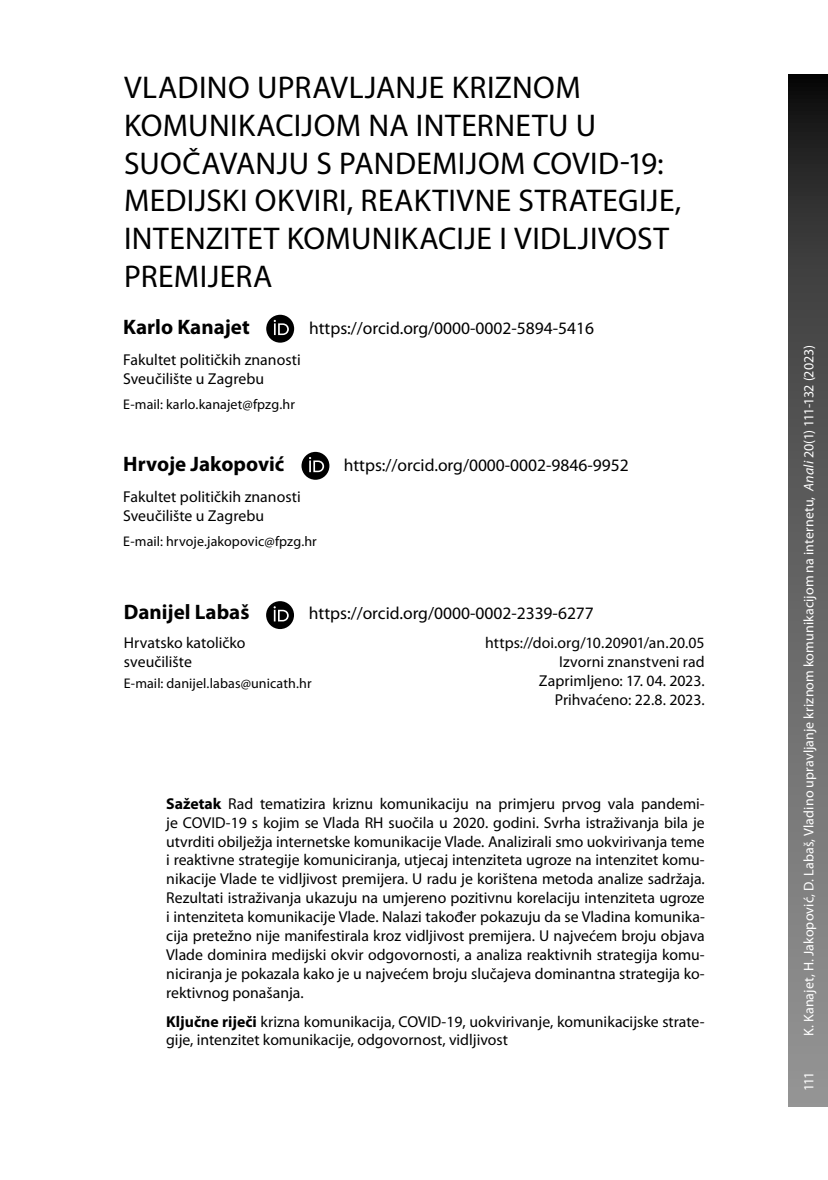
<style>
.page{position:relative;width:828px;height:1180px;background:#fff}
.page>*{position:absolute;margin:0;border:0;box-sizing:border-box;transform-origin:0 0}
.t1{font:31.5px/37.8px "Myriad Pro";letter-spacing:.015em;color:#000}
.t2{font:700 21px "Myriad Pro";color:#000}
.t3{font:17.5px "Myriad Pro";color:#000}
.t4{font:15.75px/18.9px "Myriad Pro";color:#000}
.t5{font:14px "Myriad Pro";letter-spacing:.005em;color:#fff}
.t6{font:14px "Myriad Pro";letter-spacing:.005em;color:#000}
.s1{font-weight:700}
.s2{font-style:italic}
</style>
<div class="page">
<svg style="left:788px;top:74px;width:40px;height:1032px;background:#5f5f5f"></svg>
<div style="left:266px;top:601px;width:28px;height:28px;background:#000;border-radius:50%"></div>
<svg style="left:273px;top:606px;width:16px;height:15px"></svg>
<div style="left:301px;top:452px;width:28px;height:28px;background:#000;border-radius:50%"></div>
<svg style="left:309px;top:457px;width:15px;height:15px"></svg>
<div style="left:266px;top:315px;width:28px;height:28px;background:#000;border-radius:50%"></div>
<svg style="left:274px;top:320px;width:15px;height:15px"></svg>
<h1 class="t1" style="left:124px;top:68px;width:558px">VLADINO UPRAVLJANJE KRIZNOM<br>KOMUNIKACIJOM NA INTERNETU U<br>SUOČAVANJU S PANDEMIJOM COVID-19:<br>MEDIJSKI OKVIRI, REAKTIVNE STRATEGIJE,<br>INTENZITET KOMUNIKACIJE I VIDLJIVOST<br>PREMIJERA</h1>
<h2 class="t2" style="left:123px;top:313px;width:128px">Karlo Kanajet</h2>
<p class="t3" style="left:309px;top:317px;width:286px">https://orcid.org/0000-0002-5894-5416</p>
<p class="t4" style="left:123px;top:350px;width:179px">Fakultet političkih znanosti<br>Sveučilište u Zagrebu</p>
<p class="t6" style="left:123px;top:396px;width:173px">E-mail: karlo.kanajet@fpzg.hr</p>
<h2 class="t2" style="left:123px;top:451px;width:162px">Hrvoje Jakopović</h2>
<p class="t3" style="left:344px;top:455px;width:286px">https://orcid.org/0000-0002-9846-9952</p>
<p class="t4" style="left:123px;top:487px;width:179px">Fakultet političkih znanosti<br>Sveučilište u Zagrebu</p>
<p class="t6" style="left:123px;top:533px;width:195px">E-mail: hrvoje.jakopovic@fpzg.hr</p>
<h2 class="t2" style="left:124px;top:598px;width:127px">Danijel Labaš</h2>
<p class="t3" style="left:309px;top:602px;width:286px">https://orcid.org/0000-0002-2339-6277</p>
<p class="t4" style="left:124px;top:633px;width:123px">Hrvatsko katoličko sveučilište</p>
<p class="t6" style="left:124px;top:675px;width:189px">E-mail: danijel.labas@unicath.hr</p>
<p class="t4" style="left:485px;top:633px;width:221px;text-align:right">https://doi.org/10.20901/an.20.05<br>Izvorni znanstveni rad<br>Zaprimljeno: 17. 04. 2023.<br>Prihvaćeno: 22.8. 2023.</p>
<p class="t4" style="left:166px;top:794px;width:540px;text-align:justify"><span class="s1">Sažetak</span> Rad tematizira kriznu komunikaciju na primjeru prvog vala pandemi&shy;je COVID-19 s kojim se Vlada RH suočila u 2020. godini. Svrha istraživanja bila je utvrditi obilježja internetske komunikacije Vlade. Analizirali smo uokvirivanja teme i reaktivne strategije komuniciranja, utjecaj intenziteta ugroze na intenzitet komu&shy;nikacije Vlade te vidljivost premijera. U radu je korištena metoda analize sadržaja.<br>Rezultati istraživanja ukazuju na umjereno pozitivnu korelaciju intenziteta ugroze i intenziteta komunikacije Vlade. Nalazi također pokazuju da se Vladina komunika&shy;cija pretežno nije manifestirala kroz vidljivost premijera. U najvećem broju objava Vlade dominira medijski okvir odgovornosti, a analiza reaktivnih strategija komu&shy;niciranja je pokazala kako je u najvećem broju slučajeva dominantna strategija ko&shy;rektivnog ponašanja.</p>
<p class="t4" style="left:166px;top:1011px;width:540px"><span class="s1">Ključne riječi</span> krizna komunikacija, COVID-19, uokvirivanje, komunikacijske strate&shy;gije, intenzitet komunikacije, odgovornost, vidljivost</p>
<p class="t5" style="left:800px;top:1036px;width:692px;rotate:-90deg">K. Kanajet, H. Jakopović, D. Labaš, Vladino upravljanje kriznom komunikacijom na internetu, <span class="s2">Anali</span> 20(1) 111-132 (2023)</p>
<p class="t5" style="left:800px;top:1090px;width:21px;rotate:-90deg">111</p>
</div>
